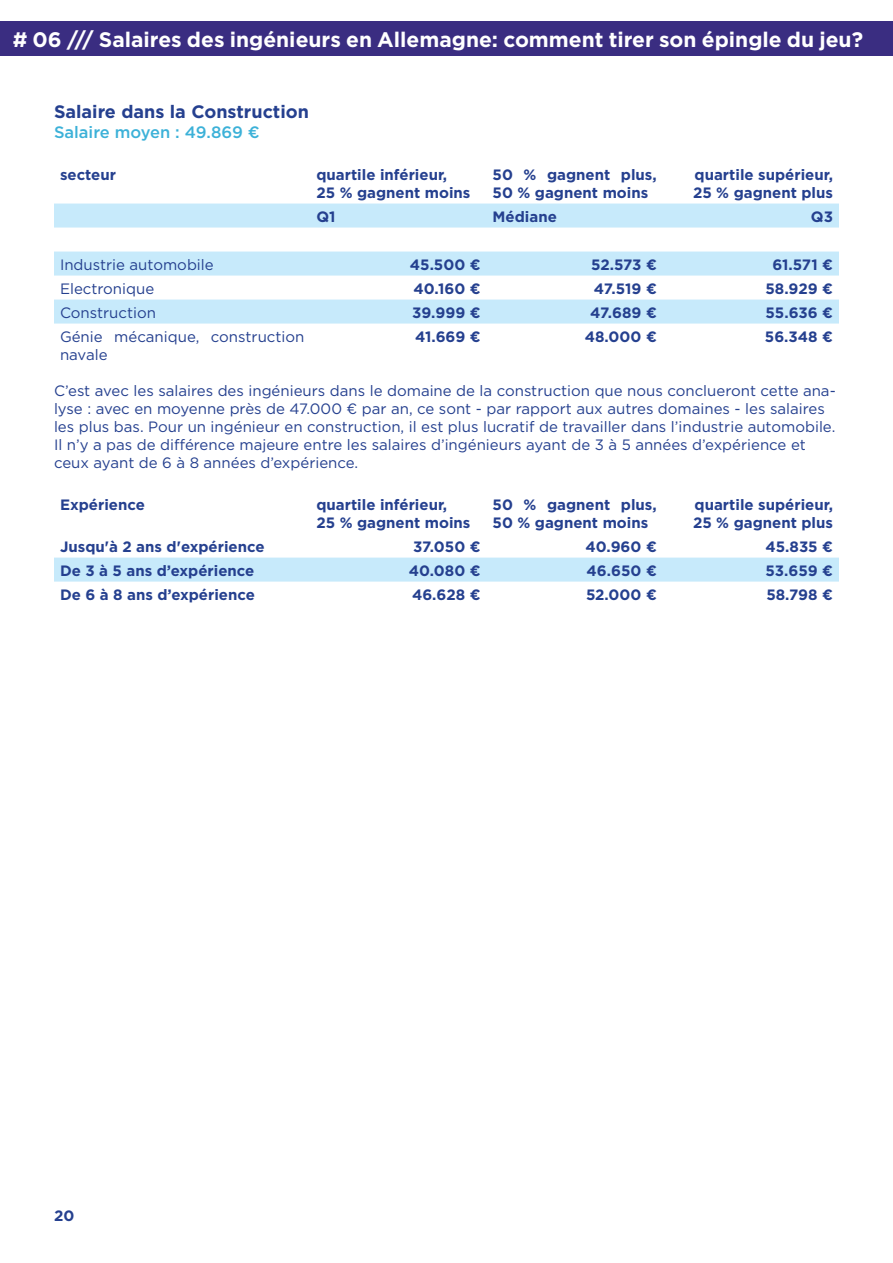
<style>
.page{position:relative;width:893px;height:1263px;background:#fff}
.page>*{position:absolute;margin:0;border:0;box-sizing:border-box;transform-origin:0 0}
.t1{font:700 21px "Gotham";color:#fff}
.t2{font:700 18px "Gotham";color:#25408f}
.t3{font:500 16.5px "Gotham";color:#3cb1d8}
.t4{font:15px/18px "Gotham";color:#25408f}
.t5{font:700 15px/18px "Gotham";color:#25408f}
</style>
<div class="page">
<div style="left:0;top:21px;width:893px;height:34px;background:#3a2d81"></div>
<svg style="left:54px;top:204px;width:785px;height:120px;fill:#c7eafb"></svg>
<div style="left:54px;top:558px;width:785px;height:24px;background:#c7eafb"></div>
<h1 class="t1" style="left:13px;top:25px;width:852px"># 06 /// Salaires des ingénieurs en Allemagne: comment tirer son épingle du jeu?</h1>
<p class="t2" style="left:54px;top:99px;width:257px">Salaire dans la Construction</p>
<p class="t3" style="left:54px;top:121px;width:207px">Salaire moyen : 49.869 €</p>
<p class="t5" style="left:60px;top:165px;width:58px">secteur</p>
<p class="t5" style="left:316px;top:165px;width:156px">quartile inférieur,<br>25 % gagnent moins</p>
<p class="t5" style="left:493px;top:165px;width:166px">50 % gagnent plus,<br>50 % gagnent moins</p>
<p class="t5" style="left:693px;top:165px;width:141px">quartile supérieur,<br>25 % gagnent plus</p>
<p class="t5" style="left:316px;top:207px;width:21px">Q1</p>
<p class="t5" style="left:493px;top:207px;width:66px">Médiane</p>
<p class="t5" style="left:811px;top:207px;width:24px">Q3</p>
<p class="t4" style="left:60px;top:255px;width:155px">Industrie automobile</p>
<p class="t5" style="left:410px;top:255px;width:72px">45.500 €</p>
<p class="t5" style="left:591px;top:255px;width:67px">52.573 €</p>
<p class="t5" style="left:772px;top:255px;width:62px">61.571 €</p>
<p class="t4" style="left:60px;top:279px;width:96px">Electronique</p>
<p class="t5" style="left:414px;top:279px;width:69px">40.160 €</p>
<p class="t5" style="left:594px;top:279px;width:64px">47.519 €</p>
<p class="t5" style="left:765px;top:279px;width:69px">58.929 €</p>
<p class="t4" style="left:60px;top:303px;width:98px">Construction</p>
<p class="t5" style="left:412px;top:303px;width:70px">39.999 €</p>
<p class="t5" style="left:590px;top:303px;width:68px">47.689 €</p>
<p class="t5" style="left:765px;top:303px;width:69px">55.636 €</p>
<p class="t4" style="left:60px;top:327px;width:246px">Génie mécanique, construction navale</p>
<p class="t5" style="left:415px;top:327px;width:67px">41.669 €</p>
<p class="t5" style="left:585px;top:327px;width:73px">48.000 €</p>
<p class="t5" style="left:765px;top:327px;width:70px">56.348 €</p>
<p class="t4" style="left:54px;top:381px;width:783px">C’est avec les salaires des ingénieurs dans le domaine de la construction que nous conclueront cette ana&shy;lyse : avec en moyenne près de 47.000 € par an, ce sont - par rapport aux autres domaines - les salaires les plus bas. Pour un ingénieur en construction, il est plus lucratif de travailler dans l’industrie automobile.<br>Il n’y a pas de différence majeure entre les salaires d’ingénieurs ayant de 3 à 5 années d’expérience et ceux ayant de 6 à 8 années d’expérience.</p>
<p class="t5" style="left:60px;top:495px;width:87px">Expérience</p>
<p class="t5" style="left:316px;top:495px;width:156px">quartile inférieur,<br>25 % gagnent moins</p>
<p class="t5" style="left:493px;top:495px;width:166px">50 % gagnent plus,<br>50 % gagnent moins</p>
<p class="t5" style="left:693px;top:495px;width:141px">quartile supérieur,<br>25 % gagnent plus</p>
<p class="t5" style="left:60px;top:537px;width:206px">Jusqu'à 2 ans d'expérience</p>
<p class="t5" style="left:413px;top:537px;width:69px">37.050 €</p>
<p class="t5" style="left:585px;top:537px;width:73px">40.960 €</p>
<p class="t5" style="left:765px;top:537px;width:69px">45.835 €</p>
<p class="t5" style="left:60px;top:561px;width:196px">De 3 à 5 ans d’expérience</p>
<p class="t5" style="left:409px;top:561px;width:73px">40.080 €</p>
<p class="t5" style="left:587px;top:561px;width:72px">46.650 €</p>
<p class="t5" style="left:765px;top:561px;width:69px">53.659 €</p>
<p class="t5" style="left:60px;top:585px;width:197px">De 6 à 8 ans d’expérience</p>
<p class="t5" style="left:412px;top:585px;width:70px">46.628 €</p>
<p class="t5" style="left:586px;top:585px;width:72px">52.000 €</p>
<p class="t5" style="left:766px;top:585px;width:68px">58.798 €</p>
<p class="t5" style="left:54px;top:1206px;width:22px">20</p>
</div>
